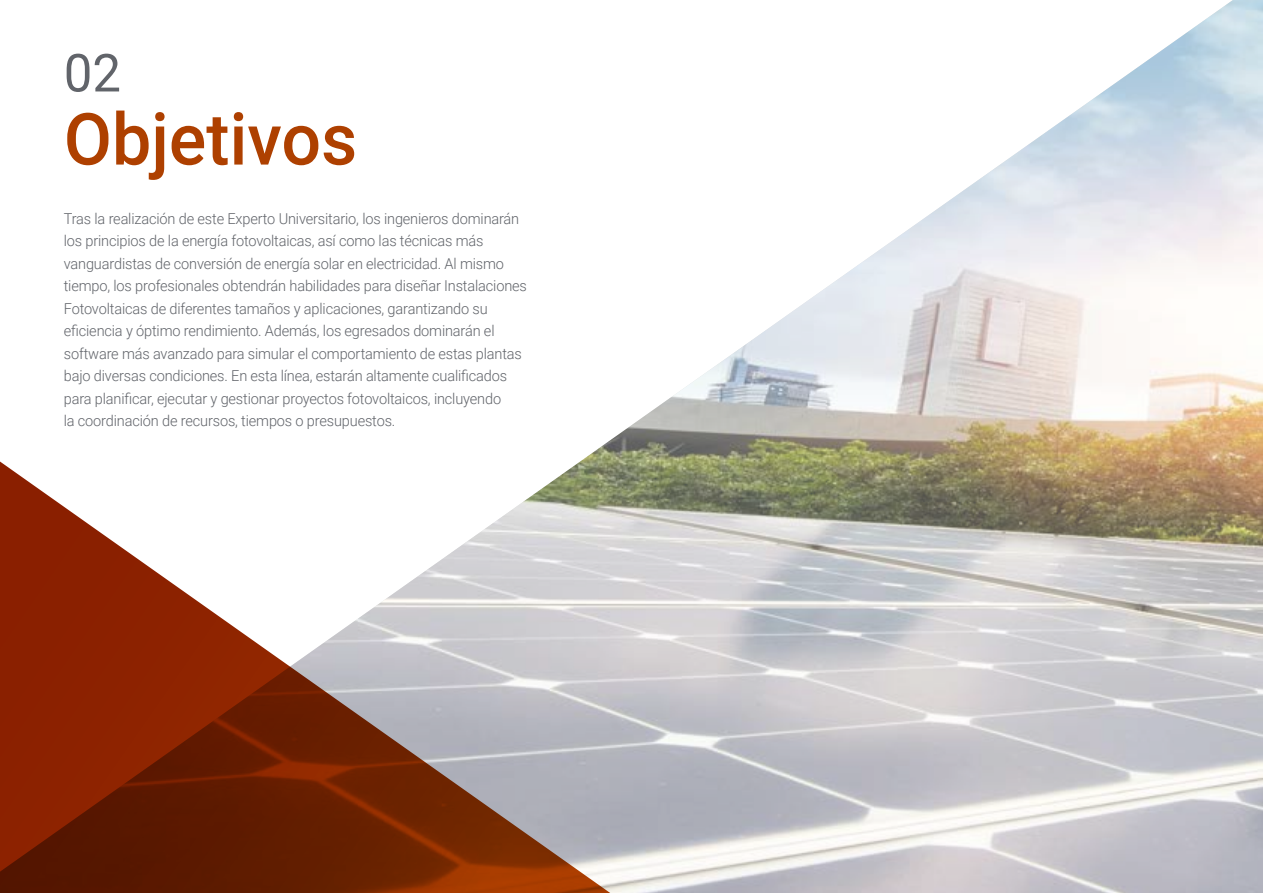
<style>
.page{position:relative;width:1263px;height:893px;background:#fff}
.page>*{position:absolute;margin:0;border:0;box-sizing:border-box;transform-origin:0 0}
.t1{font:500 72px "Roboto";color:#ae4000}
.t2{font:52.5px "Roboto";color:#61646a}
.t3{font:300 15px/22.5px "Roboto";letter-spacing:-.01em;color:#61646a}
</style>
<div class="page">
<img style="left:602px;top:0;width:661px;height:893px">
<svg style="left:0;top:446px;width:640px;height:447px"></svg>
<h2 class="t2" style="left:64px;top:36px;width:59px">02</h2>
<h1 class="t1" style="left:64px;top:89px;width:295px">Objetivos</h1>
<p class="t3" style="left:64px;top:207px;width:465px">Tras la realización de este Experto Universitario, los ingenieros dominarán los principios de la energía fotovoltaicas, así como las técnicas más vanguardistas de conversión de energía solar en electricidad. Al mismo tiempo, los profesionales obtendrán habilidades para diseñar Instalaciones Fotovoltaicas de diferentes tamaños y aplicaciones, garantizando su eficiencia y óptimo rendimiento. Además, los egresados dominarán el software más avanzado para simular el comportamiento de estas plantas bajo diversas condiciones. En esta línea, estarán altamente cualificados para planificar, ejecutar y gestionar proyectos fotovoltaicos, incluyendo<br>la coordinación de recursos, tiempos o presupuestos.</p>
</div>
